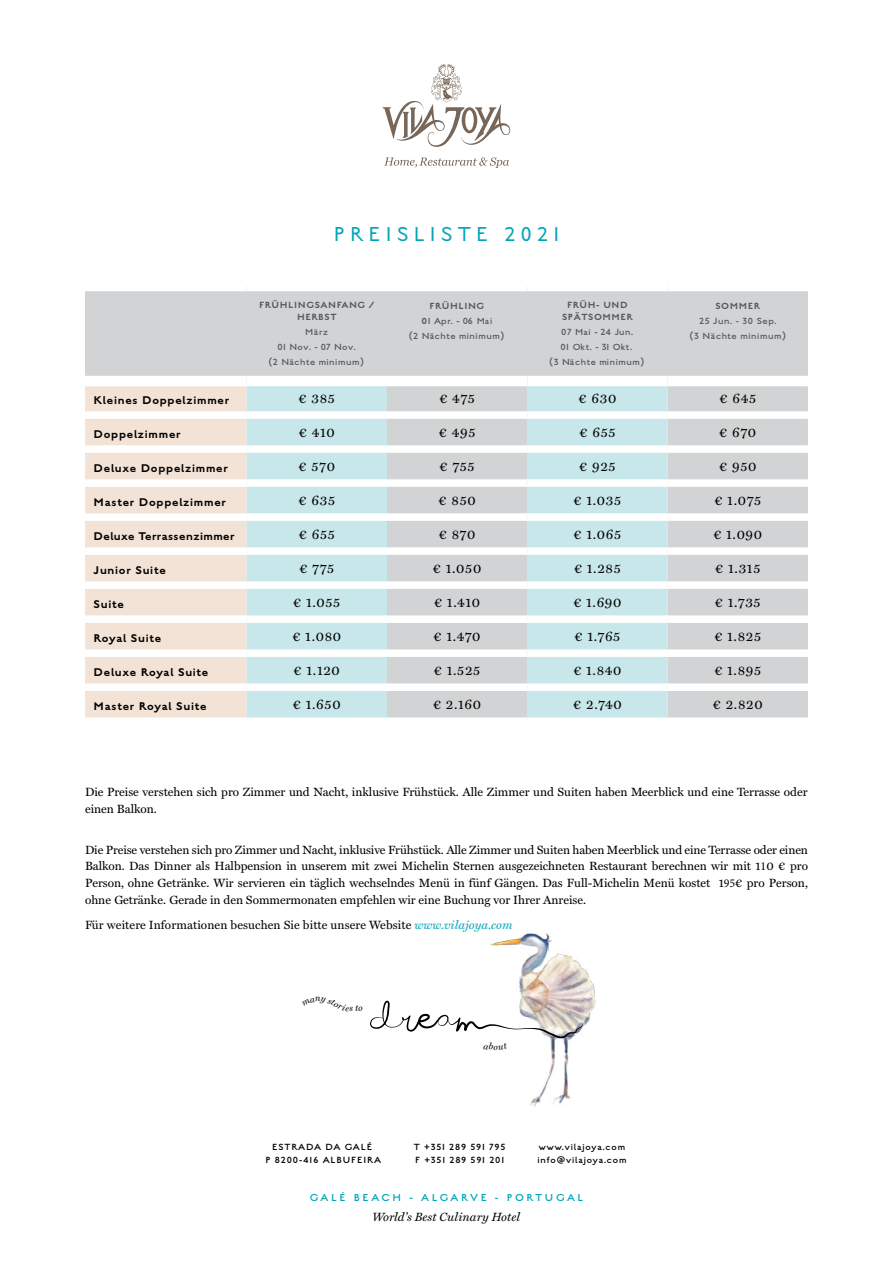
<style>
.page{position:relative;width:893px;height:1263px;background:#fff}
.page>*{position:absolute;margin:0;border:0;box-sizing:border-box;transform-origin:0 0}
.t1{font:100 27px "English Grotesque";letter-spacing:.2em;color:#00a5b8}
.t2{font:500 15px "English Grotesque";letter-spacing:.05em;color:#000}
.t3{font:500 15px "English Grotesque";letter-spacing:.03em;color:#000}
.t4{font:13.5px "Miller Text";letter-spacing:.05em;color:#000}
.t5{font:300 13.5px "English Grotesque";letter-spacing:.2em;color:#00a5b8}
.t6{font:12px/16.5px "Miller Text";color:#000}
.t7{font:300 12px/15px "English Grotesque";letter-spacing:.05em;color:#58595b;text-align:center}
.t8{font:300 12px/12.9px "English Grotesque";letter-spacing:.075em;color:#000}
.t9{font:500 12px/12px "English Grotesque";letter-spacing:.05em;color:#58595b;text-align:center}
.t10{font:italic 12px "Miller Text";letter-spacing:.01em;color:#000}
.t11{font:italic 9px "Miller Text";color:#000}
.s1{font-weight:500}
.s2{font-family:"Minion Pro"}
.s3{font-style:italic;color:#00a5b8}
</style>
<div class="page">
<svg style="left:382px;top:64px;width:129px;height:83px"></svg>
<svg style="left:384px;top:157px;width:125px;height:11px"></svg>
<img style="left:490px;top:933px;width:106px;height:174px">
<div style="left:85px;top:291px;width:723px;height:426px;background:#d1d3d4"></div>
<div style="left:85px;top:386px;width:162px;height:331px;background:#f3e3d6"></div>
<div style="left:247px;top:386px;width:421px;height:331px;background:#c7e7eb"></div>
<div style="left:387px;top:386px;width:140px;height:331px;background:#d1d3d4"></div>
<div style="left:85px;top:411px;width:162px;height:8px;background:#fff"></div>
<div style="left:247px;top:411px;width:140px;height:8px;background:#fff"></div>
<div style="left:387px;top:411px;width:140px;height:8px;background:#fff"></div>
<div style="left:527px;top:411px;width:141px;height:8px;background:#fff"></div>
<div style="left:668px;top:411px;width:140px;height:8px;background:#fff"></div>
<div style="left:85px;top:445px;width:162px;height:8px;background:#fff"></div>
<div style="left:247px;top:445px;width:140px;height:8px;background:#fff"></div>
<div style="left:387px;top:445px;width:140px;height:8px;background:#fff"></div>
<div style="left:527px;top:445px;width:141px;height:8px;background:#fff"></div>
<div style="left:668px;top:445px;width:140px;height:8px;background:#fff"></div>
<div style="left:85px;top:479px;width:162px;height:8px;background:#fff"></div>
<div style="left:247px;top:479px;width:140px;height:8px;background:#fff"></div>
<div style="left:387px;top:479px;width:140px;height:8px;background:#fff"></div>
<div style="left:527px;top:479px;width:141px;height:8px;background:#fff"></div>
<div style="left:668px;top:479px;width:140px;height:8px;background:#fff"></div>
<div style="left:85px;top:513px;width:162px;height:8px;background:#fff"></div>
<div style="left:247px;top:513px;width:140px;height:8px;background:#fff"></div>
<div style="left:387px;top:513px;width:140px;height:8px;background:#fff"></div>
<div style="left:527px;top:513px;width:141px;height:8px;background:#fff"></div>
<div style="left:668px;top:513px;width:140px;height:8px;background:#fff"></div>
<div style="left:85px;top:547px;width:162px;height:8px;background:#fff"></div>
<div style="left:247px;top:547px;width:140px;height:8px;background:#fff"></div>
<div style="left:387px;top:547px;width:140px;height:8px;background:#fff"></div>
<div style="left:527px;top:547px;width:141px;height:8px;background:#fff"></div>
<div style="left:668px;top:547px;width:140px;height:8px;background:#fff"></div>
<div style="left:85px;top:581px;width:162px;height:8px;background:#fff"></div>
<div style="left:247px;top:581px;width:140px;height:8px;background:#fff"></div>
<div style="left:387px;top:581px;width:140px;height:8px;background:#fff"></div>
<div style="left:527px;top:581px;width:141px;height:8px;background:#fff"></div>
<div style="left:668px;top:581px;width:140px;height:8px;background:#fff"></div>
<div style="left:85px;top:615px;width:162px;height:8px;background:#fff"></div>
<div style="left:247px;top:615px;width:140px;height:8px;background:#fff"></div>
<div style="left:387px;top:615px;width:140px;height:8px;background:#fff"></div>
<div style="left:527px;top:615px;width:141px;height:8px;background:#fff"></div>
<div style="left:668px;top:615px;width:140px;height:8px;background:#fff"></div>
<div style="left:85px;top:649px;width:162px;height:8px;background:#fff"></div>
<div style="left:247px;top:649px;width:140px;height:8px;background:#fff"></div>
<div style="left:387px;top:649px;width:140px;height:8px;background:#fff"></div>
<div style="left:527px;top:649px;width:141px;height:8px;background:#fff"></div>
<div style="left:668px;top:649px;width:140px;height:8px;background:#fff"></div>
<div style="left:247px;top:376px;width:140px;height:10px;background:#fff"></div>
<div style="left:387px;top:376px;width:140px;height:10px;background:#fff"></div>
<div style="left:527px;top:376px;width:141px;height:10px;background:#fff"></div>
<div style="left:668px;top:376px;width:140px;height:10px;background:#fff"></div>
<div style="left:85px;top:683px;width:162px;height:8px;background:#fff"></div>
<div style="left:247px;top:683px;width:140px;height:8px;background:#fff"></div>
<div style="left:387px;top:683px;width:140px;height:8px;background:#fff"></div>
<div style="left:527px;top:683px;width:141px;height:8px;background:#fff"></div>
<div style="left:668px;top:683px;width:140px;height:8px;background:#fff"></div>
<div style="left:85px;top:376px;width:162px;height:10px;background:#fff"></div>
<svg style="left:370px;top:1001px;width:213px;height:49px"></svg>
<h1 class="t1" style="left:334px;top:219px;width:227px">PREISLISTE 2021</h1>
<p class="t9" style="left:259px;top:298px;width:117px">FRÜHLINGSANFANG /<br>HERBST</p>
<p class="t7" style="left:268px;top:324px;width:97px">März<br>01 Nov. - 07 Nov.<br>(2 Nächte minimum)</p>
<p class="t7" style="left:409px;top:298px;width:97px"><span class="s1">FRÜHLING<br>0</span>1 Apr. - 06 Mai<br>(2 Nächte minimum)</p>
<p class="t9" style="left:562px;top:298px;width:72px">FRÜH- UND<br>SPÄTSOMMER</p>
<p class="t7" style="left:549px;top:324px;width:97px">07 Mai - 24 Jun.<br>01 Okt. - 31 Okt.<br>(3 Nächte minimum)</p>
<p class="t9" style="left:715px;top:299px;width:46px">SOMMER</p>
<p class="t7" style="left:689px;top:313px;width:98px">25 Jun. - 30 Sep.<br>(3 Nächte minimum)</p>
<p class="t2" style="left:94px;top:392px;width:137px">Kleines Doppelzimmer</p>
<p class="t4" style="left:299px;top:388px;width:38px">€ 385</p>
<p class="t4" style="left:439px;top:388px;width:37px">€ 475</p>
<p class="t4" style="left:579px;top:388px;width:39px">€ 630</p>
<p class="t4" style="left:719px;top:388px;width:38px">€ 645</p>
<p class="t2" style="left:94px;top:426px;width:89px">Doppelzimmer</p>
<p class="t4" style="left:299px;top:422px;width:37px">€ 410</p>
<p class="t4" style="left:439px;top:422px;width:38px">€ 495</p>
<p class="t4" style="left:579px;top:422px;width:37px">€ 655</p>
<p class="t4" style="left:719px;top:422px;width:38px">€ 670</p>
<p class="t2" style="left:94px;top:461px;width:136px">Deluxe Doppelzimmer</p>
<p class="t4" style="left:299px;top:456px;width:38px">€ 570</p>
<p class="t4" style="left:440px;top:456px;width:37px">€ 755</p>
<p class="t4" style="left:579px;top:456px;width:38px">€ 925</p>
<p class="t4" style="left:719px;top:456px;width:39px">€ 950</p>
<p class="t2" style="left:94px;top:495px;width:134px">Master Doppelzimmer</p>
<p class="t4" style="left:299px;top:490px;width:38px">€ 635</p>
<p class="t4" style="left:439px;top:490px;width:39px">€ 850</p>
<p class="t4" style="left:574px;top:490px;width:49px">€ 1.035</p>
<p class="t4" style="left:714px;top:490px;width:48px">€ 1.075</p>
<p class="t3" style="left:94px;top:529px;width:143px">Deluxe Terrassenzimmer</p>
<p class="t4" style="left:299px;top:524px;width:37px">€ 655</p>
<p class="t4" style="left:439px;top:524px;width:38px">€ 870</p>
<p class="t4" style="left:574px;top:524px;width:49px">€ 1.065</p>
<p class="t4" style="left:713px;top:524px;width:50px">€ 1.090</p>
<p class="t2" style="left:94px;top:563px;width:74px">Junior Suite</p>
<p class="t4" style="left:299px;top:558px;width:36px">€ 775</p>
<p class="t4" style="left:433px;top:558px;width:50px">€ 1.050</p>
<p class="t4" style="left:574px;top:558px;width:48px">€ 1.285</p>
<p class="t4" style="left:715px;top:558px;width:47px">€ 1.315</p>
<p class="t2" style="left:94px;top:597px;width:32px">Suite</p>
<p class="t4" style="left:293px;top:592px;width:49px">€ 1.055</p>
<p class="t4" style="left:434px;top:592px;width:48px">€ 1.410</p>
<p class="t4" style="left:573px;top:592px;width:50px">€ 1.690</p>
<p class="t4" style="left:715px;top:592px;width:47px">€ 1.735</p>
<p class="t2" style="left:94px;top:631px;width:69px">Royal Suite</p>
<p class="t4" style="left:292px;top:626px;width:50px">€ 1.080</p>
<p class="t4" style="left:434px;top:626px;width:48px">€ 1.470</p>
<p class="t4" style="left:575px;top:626px;width:47px">€ 1.765</p>
<p class="t4" style="left:714px;top:626px;width:48px">€ 1.825</p>
<p class="t2" style="left:94px;top:665px;width:116px">Deluxe Royal Suite</p>
<p class="t4" style="left:294px;top:660px;width:48px">€ 1.120</p>
<p class="t4" style="left:434px;top:660px;width:48px">€ 1.525</p>
<p class="t4" style="left:573px;top:660px;width:50px">€ 1.840</p>
<p class="t4" style="left:714px;top:660px;width:48px">€ 1.895</p>
<p class="t2" style="left:94px;top:699px;width:115px">Master Royal Suite</p>
<p class="t4" style="left:293px;top:694px;width:49px">€ 1.650</p>
<p class="t4" style="left:433px;top:694px;width:50px">€ 2.160</p>
<p class="t4" style="left:573px;top:694px;width:50px">€ 2.740</p>
<p class="t4" style="left:713px;top:694px;width:51px">€ 2.820</p>
<p class="t6" style="left:85px;top:783px;width:724px">Die Preise verstehen sich pro Zimmer und Nacht, inklusive Frühstück. Alle Zimmer und Suiten haben Meerblick und eine Terrasse oder einen Balkon.</p>
<p class="t6" style="left:85px;top:841px;width:724px;text-align:justify">Die Preise verstehen sich pro Zimmer und Nacht, inklusive Frühstück. Alle Zimmer und Suiten haben Meerblick und eine Terrasse oder einen Balkon. Das Dinner als Halbpension in unserem mit zwei Michelin Sternen ausgezeichneten Restaurant berechnen wir mit 1<span class="s2">1</span>0 € pro Person, ohne Getränke. Wir servieren ein täglich wechselndes Menü in fünf Gängen. Das Full-Michelin Menü kostet 1<span class="s2">95</span>€ pro Person, ohne Getränke. Gerade in den Sommermonaten empfehlen wir eine Buchung vor Ihrer Anreise.</p>
<p class="t6" style="left:85px;top:915px;width:429px">Für weitere Informationen besuchen Sie bitte unsere Website <span class="s3">www.vilajoya.com</span></p>
<p class="t11" style="left:493px;top:1039px;width:6px">o</p>
<p class="t8" style="left:265px;top:1140px;width:117px;text-align:center">ESTRADA DA GALÉ<br>P 8200-416 ALBUFEIRA</p>
<p class="t8" style="left:414px;top:1140px;width:93px">T +351 289 591 795<br>F +351 289 591 201</p>
<p class="t8" style="left:538px;top:1140px;width:91px">www.vilajoya.com info@vilajoya.com</p>
<p class="t5" style="left:310px;top:1191px;width:275px">GALÉ BEACH - ALGARVE - PORTUGAL</p>
<p class="t10" style="left:373px;top:1207px;width:149px">World’s Best Culinary Hotel</p>
</div>
